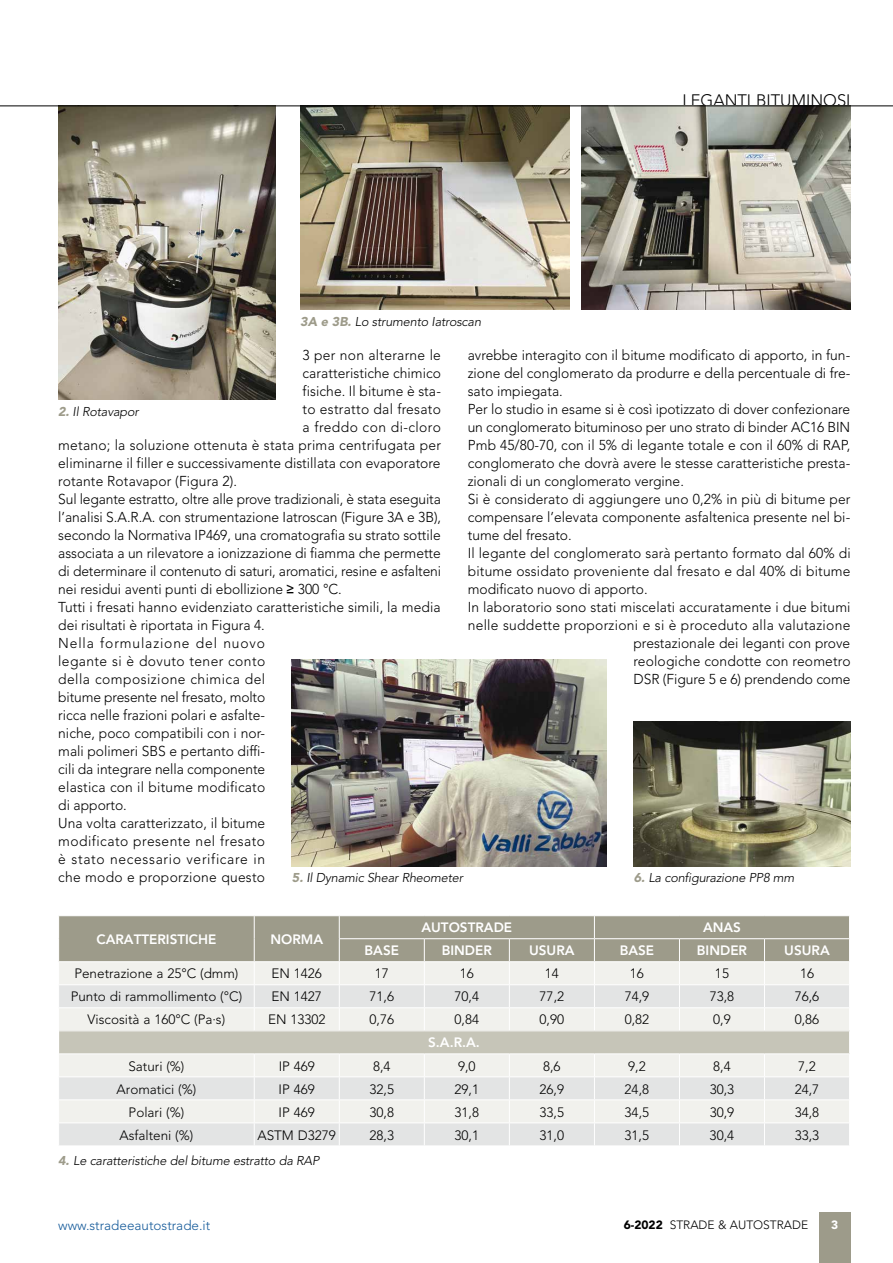
<style>
.page{position:relative;width:893px;height:1263px;background:#fff}
.page>*{position:absolute;margin:0;border:0;box-sizing:border-box;transform-origin:0 0}
.t1{font:300 16.5px "Avenir";color:#000}
.t2{font:300 14.25px "Avenir";color:#000}
.t3{font:300 14.25px "Avenir";letter-spacing:.02em;color:#000}
.t4{font:300 14.25px "Avenir";letter-spacing:.035em;color:#000}
.t5{font:300 14.25px "Avenir";letter-spacing:.03em;color:#000}
.t6{font:300 14.25px "Avenir";letter-spacing:.05em;color:#000}
.t7{font:300 14.25px "Avenir";letter-spacing:.065em;color:#000}
.t8{font:300 13.5px "Avenir";color:#000}
.t9{font:800 13.5px "Avenir";color:#fff}
.t10{font:300 13.5px "Avenir";color:#165b9a}
.t11{font:italic 300 12.75px "Avenir";letter-spacing:-.015em;color:#000}
.t12{font:300 12px "Avenir";color:#000}
.t13{font:900 12px "Avenir";color:#fff}
.s1{font-weight:900;color:#9d9b8a}
.s2{font-family:"Arial";font-weight:400}
.s3{font-weight:900}
</style>
<div class="page">
<div style="left:819px;top:1212px;width:31px;height:51px;background:#9d9b8a"></div>
<img style="left:58px;top:107px;width:218px;height:293px">
<svg style="left:58px;top:916px;width:792px;height:229px;background:#d9d9d3"></svg>
<img style="left:300px;top:107px;width:269px;height:203px">
<img style="left:581px;top:107px;width:269px;height:203px">
<img style="left:292px;top:659px;width:315px;height:207px">
<img style="left:634px;top:721px;width:216px;height:145px">
<hr style="left:0;top:106px;width:893px;height:1px;background:#000">
<p class="t11" style="left:300px;top:314px;width:182px"><span class="s1">3A e 3B.</span> Lo strumento Iatroscan</p>
<p class="t1" style="left:682px;top:90px;width:169px">LEGANTI BITUMINOSI</p>
<p class="t2" style="left:468px;top:347px;width:384px">avrebbe interagito con il bitume modificato di apporto, in fun-</p>
<p class="t2" style="left:468px;top:365px;width:384px">zione del conglomerato da produrre e della percentuale di fre-</p>
<p class="t2" style="left:468px;top:383px;width:97px">sato impiegata.</p>
<p class="t2" style="left:468px;top:401px;width:384px">Per lo studio in esame si è così ipotizzato di dover confezionare</p>
<p class="t2" style="left:468px;top:419px;width:384px">un conglomerato bituminoso per uno strato di binder AC16 BIN</p>
<p class="t2" style="left:468px;top:437px;width:384px">Pmb 45/80-70, con il 5% di legante totale e con il 60% di RAP,</p>
<p class="t2" style="left:468px;top:455px;width:384px">conglomerato che dovrà avere le stesse caratteristiche presta-</p>
<p class="t2" style="left:468px;top:473px;width:218px">zionali di un conglomerato vergine.</p>
<p class="t2" style="left:468px;top:491px;width:384px">Si è considerato di aggiungere uno 0,2% in più di bitume per</p>
<p class="t2" style="left:468px;top:509px;width:384px">compensare l’elevata componente asfaltenica presente nel bi-</p>
<p class="t2" style="left:468px;top:527px;width:105px">tume del fresato.</p>
<p class="t2" style="left:468px;top:545px;width:384px">Il legante del conglomerato sarà pertanto formato dal 60% di</p>
<p class="t2" style="left:468px;top:563px;width:384px">bitume ossidato proveniente dal fresato e dal 40% di bitume</p>
<p class="t2" style="left:468px;top:581px;width:181px">modificato nuovo di apporto.</p>
<p class="t2" style="left:468px;top:599px;width:384px">In laboratorio sono stati miscelati accuratamente i due bitumi</p>
<p class="t3" style="left:468px;top:617px;width:384px">nelle suddette proporzioni e si è proceduto alla valutazione</p>
<p class="t2" style="left:633px;top:635px;width:218px">prestazionale dei leganti con prove</p>
<p class="t2" style="left:633px;top:653px;width:219px">reologiche condotte con reometro</p>
<p class="t2" style="left:633px;top:671px;width:219px">DSR (Figure 5 e 6) prendendo come</p>
<p class="t3" style="left:303px;top:347px;width:140px">3 per non alterarne le</p>
<p class="t2" style="left:303px;top:365px;width:140px">caratteristiche chimico</p>
<p class="t2" style="left:303px;top:383px;width:140px">fisiche. Il bitume è sta-</p>
<p class="t3" style="left:303px;top:401px;width:140px">to estratto dal fresato</p>
<p class="t5" style="left:303px;top:419px;width:140px">a freddo con di-cloro</p>
<p class="t2" style="left:58px;top:437px;width:384px">metano; la soluzione ottenuta è stata prima centrifugata per</p>
<p class="t2" style="left:58px;top:455px;width:384px">eliminarne il filler e successivamente distillata con evaporatore</p>
<p class="t2" style="left:58px;top:473px;width:180px">rotante Rotavapor (Figura 2).</p>
<p class="t2" style="left:58px;top:491px;width:384px">Sul legante estratto, oltre alle prove tradizionali, è stata eseguita</p>
<p class="t2" style="left:58px;top:509px;width:384px">l’analisi S.A.R.A. con strumentazione Iatroscan (Figure 3A e 3B),</p>
<p class="t2" style="left:58px;top:527px;width:384px">secondo la Normativa IP469, una cromatografia su strato sottile</p>
<p class="t2" style="left:58px;top:545px;width:384px">associata a un rilevatore a ionizzazione di fiamma che permette</p>
<p class="t2" style="left:58px;top:563px;width:384px">di determinare il contenuto di saturi, aromatici, resine e asfalteni</p>
<p class="t2" style="left:58px;top:581px;width:285px">nei residui aventi punti di ebollizione <span class="s2">≥</span> 300 °C.</p>
<p class="t2" style="left:58px;top:599px;width:384px">Tutti i fresati hanno evidenziato caratteristiche simili, la media</p>
<p class="t2" style="left:58px;top:617px;width:208px">dei risultati è riportata in Figura 4.</p>
<p class="t7" style="left:58px;top:635px;width:208px">Nella formulazione del nuovo</p>
<p class="t5" style="left:58px;top:653px;width:209px">legante si è dovuto tener conto</p>
<p class="t4" style="left:58px;top:671px;width:209px">della composizione chimica del</p>
<p class="t2" style="left:58px;top:689px;width:209px">bitume presente nel fresato, molto</p>
<p class="t2" style="left:58px;top:707px;width:208px">ricca nelle frazioni polari e asfalte-</p>
<p class="t2" style="left:58px;top:725px;width:208px">niche, poco compatibili con i nor-</p>
<p class="t2" style="left:58px;top:743px;width:208px">mali polimeri SBS e pertanto diffi-</p>
<p class="t2" style="left:58px;top:761px;width:208px">cili da integrare nella componente</p>
<p class="t2" style="left:58px;top:779px;width:209px">elastica con il bitume modificato</p>
<p class="t2" style="left:58px;top:797px;width:70px">di apporto.</p>
<p class="t2" style="left:58px;top:815px;width:208px">Una volta caratterizzato, il bitume</p>
<p class="t4" style="left:58px;top:833px;width:208px">modificato presente nel fresato</p>
<p class="t6" style="left:58px;top:851px;width:208px">è stato necessario verificare in</p>
<p class="t3" style="left:58px;top:869px;width:208px">che modo e proporzione questo</p>
<p class="t11" style="left:58px;top:404px;width:82px"><span class="s1">2.</span> Il Rotavapor</p>
<p class="t11" style="left:292px;top:870px;width:173px"><span class="s1">5.</span> Il Dynamic Shear Rheometer</p>
<p class="t11" style="left:634px;top:870px;width:162px"><span class="s1">6.</span> La configurazione PP8 mm</p>
<p class="t9" style="left:96px;top:931px;width:122px">CARATTERISTICHE</p>
<p class="t9" style="left:270px;top:931px;width:54px">NORMA</p>
<p class="t9" style="left:421px;top:920px;width:92px">AUTOSTRADE</p>
<p class="t9" style="left:703px;top:920px;width:39px">ANAS</p>
<p class="t9" style="left:365px;top:943px;width:36px">BASE</p>
<p class="t9" style="left:442px;top:943px;width:52px">BINDER</p>
<p class="t9" style="left:529px;top:943px;width:47px">USURA</p>
<p class="t9" style="left:620px;top:943px;width:36px">BASE</p>
<p class="t9" style="left:697px;top:943px;width:52px">BINDER</p>
<p class="t9" style="left:784px;top:943px;width:47px">USURA</p>
<p class="t8" style="left:74px;top:966px;width:166px">Penetrazione a 25°C (dmm)</p>
<p class="t8" style="left:272px;top:966px;width:52px">EN 1426</p>
<p class="t8" style="left:375px;top:966px;width:16px">17</p>
<p class="t8" style="left:460px;top:966px;width:16px">16</p>
<p class="t8" style="left:545px;top:966px;width:16px">14</p>
<p class="t8" style="left:630px;top:966px;width:16px">16</p>
<p class="t8" style="left:715px;top:966px;width:16px">15</p>
<p class="t8" style="left:800px;top:966px;width:16px">16</p>
<p class="t8" style="left:71px;top:989px;width:173px">Punto di rammollimento (°C)</p>
<p class="t8" style="left:272px;top:989px;width:52px">EN 1427</p>
<p class="t8" style="left:370px;top:989px;width:26px">71,6</p>
<p class="t8" style="left:455px;top:989px;width:26px">70,4</p>
<p class="t8" style="left:540px;top:989px;width:26px">77,2</p>
<p class="t8" style="left:625px;top:989px;width:26px">74,9</p>
<p class="t8" style="left:710px;top:989px;width:26px">73,8</p>
<p class="t8" style="left:795px;top:989px;width:26px">76,6</p>
<p class="t8" style="left:88px;top:1012px;width:139px">Viscosità a 160°C (Pa∙s)</p>
<p class="t8" style="left:268px;top:1012px;width:59px">EN 13302</p>
<p class="t8" style="left:370px;top:1012px;width:26px">0,76</p>
<p class="t8" style="left:455px;top:1012px;width:26px">0,84</p>
<p class="t8" style="left:540px;top:1012px;width:26px">0,90</p>
<p class="t8" style="left:625px;top:1012px;width:26px">0,82</p>
<p class="t8" style="left:713px;top:1012px;width:19px">0,9</p>
<p class="t8" style="left:795px;top:1012px;width:26px">0,86</p>
<p class="t9" style="left:428px;top:1035px;width:53px">S.A.R.A.</p>
<p class="t8" style="left:128px;top:1058px;width:58px">Saturi (%)</p>
<p class="t8" style="left:279px;top:1058px;width:38px">IP 469</p>
<p class="t8" style="left:373px;top:1058px;width:19px">8,4</p>
<p class="t8" style="left:458px;top:1058px;width:19px">9,0</p>
<p class="t8" style="left:543px;top:1058px;width:19px">8,6</p>
<p class="t8" style="left:628px;top:1058px;width:19px">9,2</p>
<p class="t8" style="left:713px;top:1058px;width:19px">8,4</p>
<p class="t8" style="left:798px;top:1058px;width:19px">7,2</p>
<p class="t8" style="left:117px;top:1081px;width:81px">Aromatici (%)</p>
<p class="t8" style="left:279px;top:1081px;width:38px">IP 469</p>
<p class="t8" style="left:369px;top:1081px;width:26px">32,5</p>
<p class="t8" style="left:455px;top:1081px;width:26px">29,1</p>
<p class="t8" style="left:540px;top:1081px;width:26px">26,9</p>
<p class="t8" style="left:625px;top:1081px;width:26px">24,8</p>
<p class="t8" style="left:710px;top:1081px;width:26px">30,3</p>
<p class="t8" style="left:795px;top:1081px;width:26px">24,7</p>
<p class="t8" style="left:129px;top:1104px;width:57px">Polari (%)</p>
<p class="t8" style="left:279px;top:1104px;width:38px">IP 469</p>
<p class="t8" style="left:369px;top:1104px;width:26px">30,8</p>
<p class="t8" style="left:454px;top:1104px;width:26px">31,8</p>
<p class="t8" style="left:540px;top:1104px;width:26px">33,5</p>
<p class="t8" style="left:625px;top:1104px;width:26px">34,5</p>
<p class="t8" style="left:710px;top:1104px;width:26px">30,9</p>
<p class="t8" style="left:795px;top:1104px;width:26px">34,8</p>
<p class="t8" style="left:119px;top:1127px;width:75px">Asfalteni (%)</p>
<p class="t8" style="left:257px;top:1127px;width:80px">ASTM D3279</p>
<p class="t8" style="left:369px;top:1127px;width:26px">28,3</p>
<p class="t8" style="left:454px;top:1127px;width:26px">30,1</p>
<p class="t8" style="left:540px;top:1127px;width:26px">31,0</p>
<p class="t8" style="left:625px;top:1127px;width:26px">31,5</p>
<p class="t8" style="left:710px;top:1127px;width:26px">30,4</p>
<p class="t8" style="left:795px;top:1127px;width:26px">33,3</p>
<p class="t11" style="left:58px;top:1153px;width:263px"><span class="s1">4.</span> Le caratteristiche del bitume estratto da RAP</p>
<p class="t10" style="left:58px;top:1217px;width:154px">www.stradeeautostrade.it</p>
<p class="t12" style="left:624px;top:1217px;width:186px"><span class="s3">6-2022</span> STRADE &amp; AUTOSTRADE</p>
<p class="t13" style="left:831px;top:1217px;width:9px">3</p>
</div>
